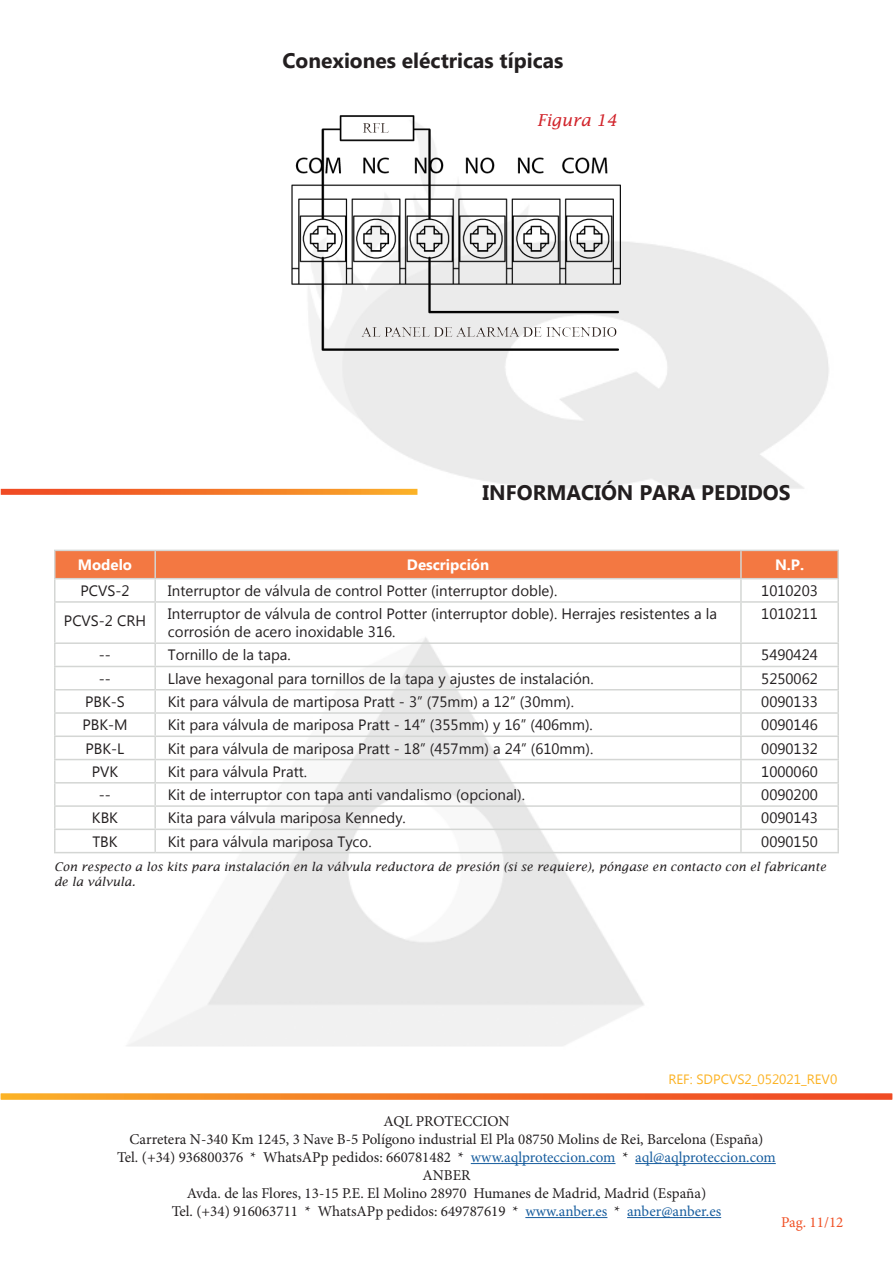
<style>
.page{position:relative;width:893px;height:1263px;background:#fff}
.page>*{position:absolute;margin:0;border:0;box-sizing:border-box;transform-origin:0 0}
.t1{font:700 21px "Microsoft New Tai Lue";color:#231f20}
.t2{font:italic 16.5px "Lucida Fax";color:#d1232a}
.t3{font:15px/18px "Microsoft New Tai Lue";color:#231f20}
.t4{font:15px/18px "Minion Pro";color:#231f20;text-align:center}
.t5{font:700 15px "Microsoft New Tai Lue";color:#fff}
.t6{font:15px "Minion Pro";color:#f05126}
.t7{font:13.5px "Microsoft New Tai Lue";color:#fcb325}
.t8{font:italic 12px/14.4px "Lucida Fax";color:#231f20}
.s1{color:#175d9e}
</style>
<div class="page">
<img style="left:79px;top:115px;width:772px;height:1050px">
<svg style="left:1px;top:1093px;width:891px;height:6px;background:#f47d31"></svg>
<hr style="left:471px;top:1163px;width:144px;height:1px;background:#175d9e">
<hr style="left:635px;top:1163px;width:141px;height:1px;background:#175d9e">
<hr style="left:525px;top:1217px;width:82px;height:1px;background:#175d9e">
<hr style="left:627px;top:1217px;width:94px;height:1px;background:#175d9e">
<img style="left:291px;top:116px;width:329px;height:234px">
<svg style="left:1px;top:489px;width:416px;height:6px;background:#f4792b"></svg>
<svg style="left:56px;top:551px;width:781px;height:27px;background:#f27843"></svg>
<hr style="left:54px;top:579px;width:2px;height:22px;background:#d4d6d4">
<hr style="left:154px;top:579px;width:2px;height:22px;background:#d4d6d4">
<hr style="left:740px;top:579px;width:2px;height:22px;background:#d4d6d4">
<hr style="left:837px;top:579px;width:2px;height:22px;background:#d4d6d4">
<hr style="left:54px;top:601px;width:101px;height:2px;background:#d4d6d4">
<hr style="left:54px;top:603px;width:2px;height:39px;background:#d4d6d4">
<hr style="left:155px;top:601px;width:586px;height:2px;background:#d4d6d4">
<hr style="left:154px;top:603px;width:2px;height:39px;background:#d4d6d4">
<hr style="left:741px;top:601px;width:98px;height:2px;background:#d4d6d4">
<hr style="left:740px;top:603px;width:2px;height:39px;background:#d4d6d4">
<hr style="left:837px;top:603px;width:2px;height:39px;background:#d4d6d4">
<hr style="left:54px;top:642px;width:101px;height:2px;background:#d4d6d4">
<hr style="left:54px;top:644px;width:2px;height:22px;background:#d4d6d4">
<hr style="left:155px;top:642px;width:586px;height:2px;background:#d4d6d4">
<hr style="left:154px;top:644px;width:2px;height:22px;background:#d4d6d4">
<hr style="left:741px;top:642px;width:98px;height:2px;background:#d4d6d4">
<hr style="left:740px;top:644px;width:2px;height:22px;background:#d4d6d4">
<hr style="left:837px;top:644px;width:2px;height:22px;background:#d4d6d4">
<hr style="left:54px;top:666px;width:101px;height:1px;background:#d4d6d4">
<hr style="left:54px;top:667px;width:2px;height:22px;background:#d4d6d4">
<hr style="left:155px;top:666px;width:586px;height:1px;background:#d4d6d4">
<hr style="left:154px;top:667px;width:2px;height:22px;background:#d4d6d4">
<hr style="left:741px;top:666px;width:98px;height:1px;background:#d4d6d4">
<hr style="left:740px;top:667px;width:2px;height:22px;background:#d4d6d4">
<hr style="left:837px;top:667px;width:2px;height:22px;background:#d4d6d4">
<hr style="left:54px;top:689px;width:101px;height:1px;background:#d4d6d4">
<hr style="left:54px;top:690px;width:2px;height:22px;background:#d4d6d4">
<hr style="left:155px;top:689px;width:586px;height:1px;background:#d4d6d4">
<hr style="left:154px;top:690px;width:2px;height:22px;background:#d4d6d4">
<hr style="left:741px;top:689px;width:98px;height:1px;background:#d4d6d4">
<hr style="left:740px;top:690px;width:2px;height:22px;background:#d4d6d4">
<hr style="left:837px;top:690px;width:2px;height:22px;background:#d4d6d4">
<hr style="left:54px;top:712px;width:101px;height:2px;background:#d4d6d4">
<hr style="left:54px;top:714px;width:2px;height:21px;background:#d4d6d4">
<hr style="left:155px;top:712px;width:586px;height:2px;background:#d4d6d4">
<hr style="left:154px;top:714px;width:2px;height:21px;background:#d4d6d4">
<hr style="left:741px;top:712px;width:98px;height:2px;background:#d4d6d4">
<hr style="left:740px;top:714px;width:2px;height:21px;background:#d4d6d4">
<hr style="left:837px;top:714px;width:2px;height:21px;background:#d4d6d4">
<hr style="left:54px;top:735px;width:101px;height:2px;background:#d4d6d4">
<hr style="left:54px;top:737px;width:2px;height:22px;background:#d4d6d4">
<hr style="left:155px;top:735px;width:586px;height:2px;background:#d4d6d4">
<hr style="left:154px;top:737px;width:2px;height:22px;background:#d4d6d4">
<hr style="left:741px;top:735px;width:98px;height:2px;background:#d4d6d4">
<hr style="left:740px;top:737px;width:2px;height:22px;background:#d4d6d4">
<hr style="left:837px;top:737px;width:2px;height:22px;background:#d4d6d4">
<hr style="left:54px;top:759px;width:101px;height:1px;background:#d4d6d4">
<hr style="left:54px;top:760px;width:2px;height:22px;background:#d4d6d4">
<hr style="left:155px;top:759px;width:586px;height:1px;background:#d4d6d4">
<hr style="left:154px;top:760px;width:2px;height:22px;background:#d4d6d4">
<hr style="left:741px;top:759px;width:98px;height:1px;background:#d4d6d4">
<hr style="left:740px;top:760px;width:2px;height:22px;background:#d4d6d4">
<hr style="left:837px;top:760px;width:2px;height:22px;background:#d4d6d4">
<hr style="left:54px;top:782px;width:101px;height:1px;background:#d4d6d4">
<hr style="left:54px;top:783px;width:2px;height:22px;background:#d4d6d4">
<hr style="left:155px;top:782px;width:586px;height:1px;background:#d4d6d4">
<hr style="left:154px;top:783px;width:2px;height:22px;background:#d4d6d4">
<hr style="left:741px;top:782px;width:98px;height:1px;background:#d4d6d4">
<hr style="left:740px;top:783px;width:2px;height:22px;background:#d4d6d4">
<hr style="left:837px;top:783px;width:2px;height:22px;background:#d4d6d4">
<hr style="left:54px;top:805px;width:101px;height:2px;background:#d4d6d4">
<hr style="left:54px;top:807px;width:2px;height:22px;background:#d4d6d4">
<hr style="left:155px;top:805px;width:586px;height:2px;background:#d4d6d4">
<hr style="left:154px;top:807px;width:2px;height:22px;background:#d4d6d4">
<hr style="left:741px;top:805px;width:98px;height:2px;background:#d4d6d4">
<hr style="left:740px;top:807px;width:2px;height:22px;background:#d4d6d4">
<hr style="left:837px;top:807px;width:2px;height:22px;background:#d4d6d4">
<hr style="left:54px;top:829px;width:101px;height:1px;background:#d4d6d4">
<hr style="left:54px;top:830px;width:2px;height:22px;background:#d4d6d4">
<hr style="left:155px;top:829px;width:586px;height:1px;background:#d4d6d4">
<hr style="left:154px;top:830px;width:2px;height:22px;background:#d4d6d4">
<hr style="left:741px;top:829px;width:98px;height:1px;background:#d4d6d4">
<hr style="left:740px;top:830px;width:2px;height:22px;background:#d4d6d4">
<hr style="left:837px;top:830px;width:2px;height:22px;background:#d4d6d4">
<hr style="left:54px;top:852px;width:101px;height:1px;background:#d4d6d4">
<hr style="left:155px;top:852px;width:586px;height:1px;background:#d4d6d4">
<hr style="left:741px;top:852px;width:98px;height:1px;background:#d4d6d4">
<hr style="left:54px;top:550px;width:101px;height:1px;background:#d4d6d4">
<hr style="left:54px;top:551px;width:2px;height:27px;background:#d4d6d4">
<hr style="left:155px;top:550px;width:586px;height:1px;background:#d4d6d4">
<hr style="left:154px;top:551px;width:2px;height:27px;background:#d4d6d4">
<hr style="left:741px;top:550px;width:98px;height:1px;background:#d4d6d4">
<hr style="left:740px;top:551px;width:2px;height:27px;background:#d4d6d4">
<hr style="left:837px;top:551px;width:2px;height:27px;background:#d4d6d4">
<hr style="left:54px;top:578px;width:101px;height:1px;background:#d4d6d4">
<hr style="left:155px;top:578px;width:586px;height:1px;background:#d4d6d4">
<hr style="left:741px;top:578px;width:98px;height:1px;background:#d4d6d4">
<h1 class="t1" style="left:282px;top:49px;width:282px">Conexiones eléctricas típicas</h1>
<p class="t2" style="left:537px;top:111px;width:81px">Figura 14</p>
<h1 class="t1" style="left:483px;top:480px;width:310px">INFORMACIÓN PARA PEDIDOS</h1>
<p class="t5" style="left:78px;top:556px;width:56px">Modelo</p>
<p class="t5" style="left:407px;top:556px;width:84px">Descripción</p>
<p class="t5" style="left:775px;top:556px;width:31px">N.P.</p>
<p class="t3" style="left:80px;top:583px;width:51px">PCVS-2</p>
<p class="t3" style="left:168px;top:583px;width:391px">Interruptor de válvula de control Potter (interruptor doble).</p>
<p class="t3" style="left:761px;top:583px;width:58px">1010203</p>
<p class="t3" style="left:64px;top:613px;width:84px">PCVS-2 CRH</p>
<p class="t3" style="left:168px;top:606px;width:551px">Interruptor de válvula de control Potter (interruptor doble). Herrajes resistentes a la corrosión de acero inoxidable 316.</p>
<p class="t3" style="left:761px;top:606px;width:58px">1010211</p>
<p class="t3" style="left:99px;top:647px;width:13px">--</p>
<p class="t3" style="left:168px;top:647px;width:124px">Tornillo de la tapa.</p>
<p class="t3" style="left:761px;top:647px;width:58px">5490424</p>
<p class="t3" style="left:99px;top:671px;width:13px">--</p>
<p class="t3" style="left:168px;top:671px;width:427px">Llave hexagonal para tornillos de la tapa y ajustes de instalación.</p>
<p class="t3" style="left:761px;top:671px;width:58px">5250062</p>
<p class="t3" style="left:85px;top:694px;width:41px">PBK-S</p>
<p class="t3" style="left:168px;top:694px;width:408px">Kit para válvula de martiposa Pratt - 3” (75mm) a 12” (30mm).</p>
<p class="t3" style="left:761px;top:694px;width:58px">0090133</p>
<p class="t3" style="left:82px;top:717px;width:47px">PBK-M</p>
<p class="t3" style="left:168px;top:717px;width:426px">Kit para válvula de mariposa Pratt - 14” (355mm) y 16” (406mm).</p>
<p class="t3" style="left:761px;top:717px;width:58px">0090146</p>
<p class="t3" style="left:86px;top:740px;width:40px">PBK-L</p>
<p class="t3" style="left:168px;top:740px;width:427px">Kit para válvula de mariposa Pratt - 18” (457mm) a 24” (610mm).</p>
<p class="t3" style="left:761px;top:740px;width:58px">0090132</p>
<p class="t3" style="left:92px;top:764px;width:28px">PVK</p>
<p class="t3" style="left:168px;top:764px;width:141px">Kit para válvula Pratt.</p>
<p class="t3" style="left:761px;top:764px;width:58px">1000060</p>
<p class="t3" style="left:99px;top:787px;width:13px">--</p>
<p class="t3" style="left:168px;top:787px;width:359px">Kit de interruptor con tapa anti vandalismo (opcional).</p>
<p class="t3" style="left:761px;top:787px;width:58px">0090200</p>
<p class="t3" style="left:92px;top:810px;width:27px">KBK</p>
<p class="t3" style="left:168px;top:810px;width:239px">Kita para válvula mariposa Kennedy.</p>
<p class="t3" style="left:761px;top:810px;width:58px">0090143</p>
<p class="t3" style="left:92px;top:833px;width:27px">TBK</p>
<p class="t3" style="left:168px;top:833px;width:205px">Kit para válvula mariposa Tyco.</p>
<p class="t3" style="left:761px;top:833px;width:58px">0090150</p>
<p class="t8" style="left:54px;top:860px;width:774px">Con respecto a los kits para instalación en la válvula reductora de presión (si se requiere), póngase en contacto con el fabricante de la válvula.</p>
<p class="t7" style="left:668px;top:1072px;width:170px">REF: SDPCVS2_052021_REV0</p>
<p class="t4" style="left:117px;top:1112px;width:660px">AQL PROTECCION<br>Carretera N-340 Km 1245, 3 Nave B-5 Polígono industrial El Pla 08750 Molins de Rei, Barcelona (España)<br>Tel. (+34) 936800376 * WhatsAPp pedidos: 660781482 * <span class="s1">www.aqlproteccion.com</span> * <span class="s1">aql@aqlproteccion.com </span>ANBER<br>Avda. de las Flores, 13-15 P.E. El Molino 28970 Humanes de Madrid, Madrid (España)<br>Tel. (+34) 916063711 * WhatsAPp pedidos: 649787619 * <span class="s1">www.anber.es</span> * <span class="s1">anber@anber.es</span></p>
<p class="t6" style="left:781px;top:1212px;width:64px">Pag. 11/12</p>
</div>
